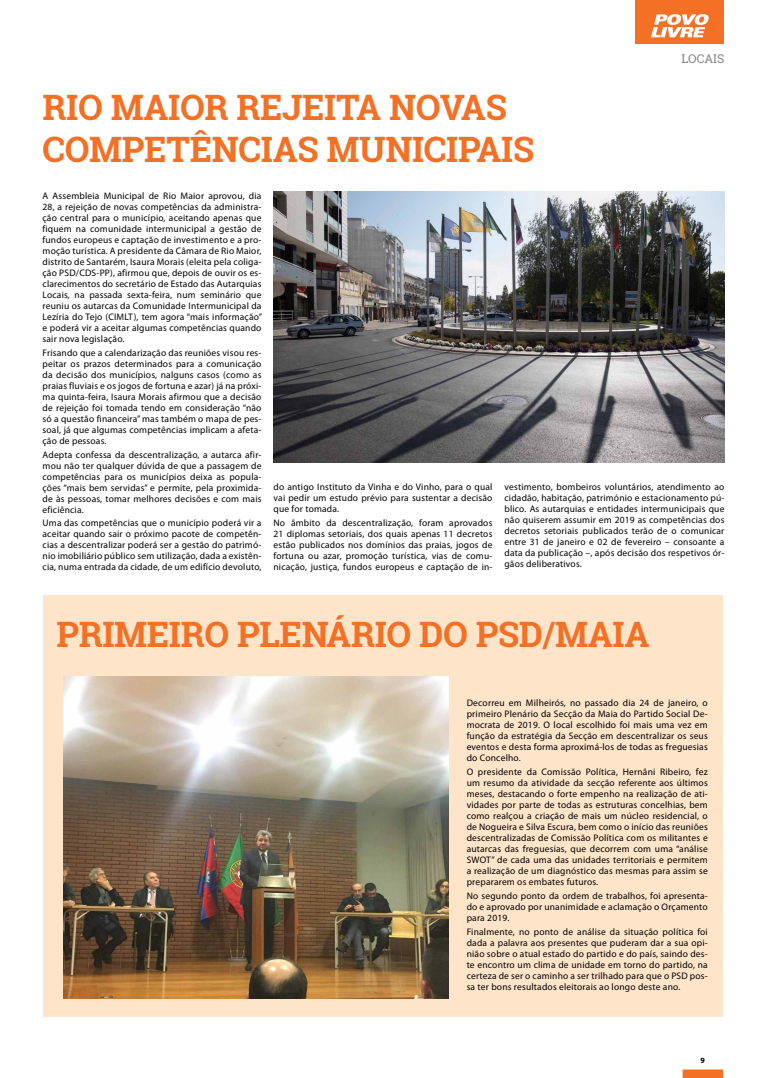
<style>
.page{position:relative;width:766px;height:1078px;background:#fff}
.page>*{position:absolute;margin:0;border:0;box-sizing:border-box;transform-origin:0 0}
.t1{font:700 35px/42px "Roboto Slab";letter-spacing:-.01em;color:#f37024}
.t2{font:12px "Roboto Slab";color:#808285}
.t3{font:9.5px/11px "Myriad Pro";letter-spacing:.02em;color:#000;text-align:justify}
.t4{font:700 8px "Myriad Pro";color:#000}
</style>
<div class="page">
<div style="left:682px;top:1069px;width:40px;height:8px;background:#f37024;border:1px solid #f37024"></div>
<img style="left:273px;top:191px;width:451px;height:271px">
<div style="left:43px;top:595px;width:679px;height:421px;background:#fee4c9"></div>
<img style="left:64px;top:676px;width:384px;height:322px">
<div style="left:635px;top:0;width:89px;height:44px;background:#f37024"></div>
<svg style="left:651px;top:14px;width:57px;height:23px"></svg>
<p class="t2" style="left:681px;top:51px;width:8px">LOCAI</p>
<p class="t2" style="left:717px;top:51px;width:9px">S</p>
<h1 class="t1" style="left:43px;top:85px;width:490px">RIO MAIOR REJEITA NOVAS<br>COMPETÊNCIAS MUNICIPAIS</h1>
<p class="t3" style="left:43px;top:190px;width:221px">A Assembleia Municipal de Rio Maior aprovou, dia 28, a rejeição de novas competências da administra&shy;ção central para o município, aceitando apenas que fiquem na comunidade intermunicipal a gestão de fundos europeus e captação de investimento e a pro&shy;moção turística. A presidente da Câmara de Rio Maior, distrito de Santarém, Isaura Morais (eleita pela coliga&shy;ção PSD/CDS-PP), afirmou que, depois de ouvir os es&shy;clarecimentos do secretário de Estado das Autarquias Locais, na passada sexta-feira, num seminário que reuniu os autarcas da Comunidade I ntermunicipal da Lezíria do Tejo (CIMLT), tem agora “mais informação” e poderá vir a aceitar algumas competências quando sair nova legislação.</p>
<p class="t3" style="left:43px;top:346px;width:220px">Frisando que a calendarização das reuniões visou res&shy;peitar os prazos determinados para a comunicação da decisão dos municípios, nalguns casos (como as praias fluviais e os jogos de fortuna e azar) já na próxi&shy;ma quinta-feira, Isaura Morais afirmou que a decisão de rejeição foi tomada tendo em consideração “não só a questão financeira” mas também o mapa de pes&shy;soal, já que algumas competências implicam a afeta&shy;ção de pessoas.</p>
<p class="t3" style="left:43px;top:448px;width:220px">Adepta confessa da descentralização, a autarca afir&shy;mou não ter qualquer dúvida de que a passagem de competências para os municípios deixa as popula&shy;ções “mais bem servidas” e permite, pela proximida&shy;de às pessoas, tomar melhores decisões e com mais eficiência.</p>
<p class="t3" style="left:43px;top:517px;width:220px">Uma das competências que o município poderá vir a aceitar quando sair o próximo pacote de competên&shy;cias a descentralizar poderá ser a gestão do patrimó&shy;nio imobiliário público sem utilização, dada a existên&shy;cia, numa entrada da cidade, de um edifício devoluto,</p>
<p class="t3" style="left:273px;top:481px;width:220px">do antigo I nstituto da Vinha e do Vinho, para o qual vai pedir um estudo prévio para sustentar a decisão que for tomada.</p>
<p class="t3" style="left:273px;top:516px;width:220px">No âmbito da descentralização, foram aprovados 21 diplomas setoriais, dos quais apenas 11 decretos estão publicados nos domínios das praias, jogos de fortuna ou azar, promoção turística, vias de comu&shy;nicação, justiça, fundos europeus e captação de in-</p>
<p class="t3" style="left:504px;top:481px;width:221px">vestimento, bombeiros voluntários, atendimento ao cidadão, habitação, património e estacionamento pú&shy;blico. As autarquias e entidades intermunicipais que não quiserem assumir em 2019 as competências dos decretos setoriais publicados terão de o comunicar entre 31 de janeiro e 02 de fevereiro – consoante a data da publicação –, após decisão dos respetivos ór&shy;gãos deliberativos.</p>
<h1 class="t1" style="left:56px;top:612px;width:594px">PRIMEIRO PLENÁRIO DO PSD/MAIA</h1>
<p class="t3" style="left:466px;top:697px;width:242px">Decorreu em Milheirós, no passado dia 24 de janeiro, o primeiro Plenário da Secção da Maia do Partido Social De&shy;mocrata de 2019. O local escolhido foi mais uma vez em função da estratégia da Secção em descentralizar os seus eventos e desta forma aproximá-los de todas as freguesias do Concelho.</p>
<p class="t3" style="left:466px;top:766px;width:242px">O presidente da Comissão Política, Hernâni Ribeiro, fez um resumo da atividade da secção referente aos últimos meses, destacando o forte empenho na realização de ati&shy;vidades por parte de todas as estruturas concelhias, bem como realçou a criação de mais um núcleo residencial, o de Nogueira e Silva Escura, bem como o início das reuniões descentralizadas de Comissão Política com os militantes e autarcas das freguesias, que decorrem com uma “análise SWOT” de cada uma das unidades territoriais e permitem a realização de um diagnóstico das mesmas para assim se prepararem os embates futuros.</p>
<p class="t3" style="left:466px;top:890px;width:242px">No segundo ponto da ordem de trabalhos, foi apresenta&shy;do e aprovado por unanimidade e aclamação o Orçamento para 2019.</p>
<p class="t3" style="left:466px;top:926px;width:242px">Finalmente, no ponto de análise da situação política foi dada a palavra aos presentes que puderam dar a sua opi&shy;nião sobre o atual estado do partido e do país, saindo des&shy;te encontro um clima de unidade em torno do partido, na certeza de ser o caminho a ser trilhado para que o PSD pos&shy;sa ter bons resultados eleitorais ao longo deste ano.</p>
<p class="t4" style="left:700px;top:1054px;width:6px">9</p>
</div>
